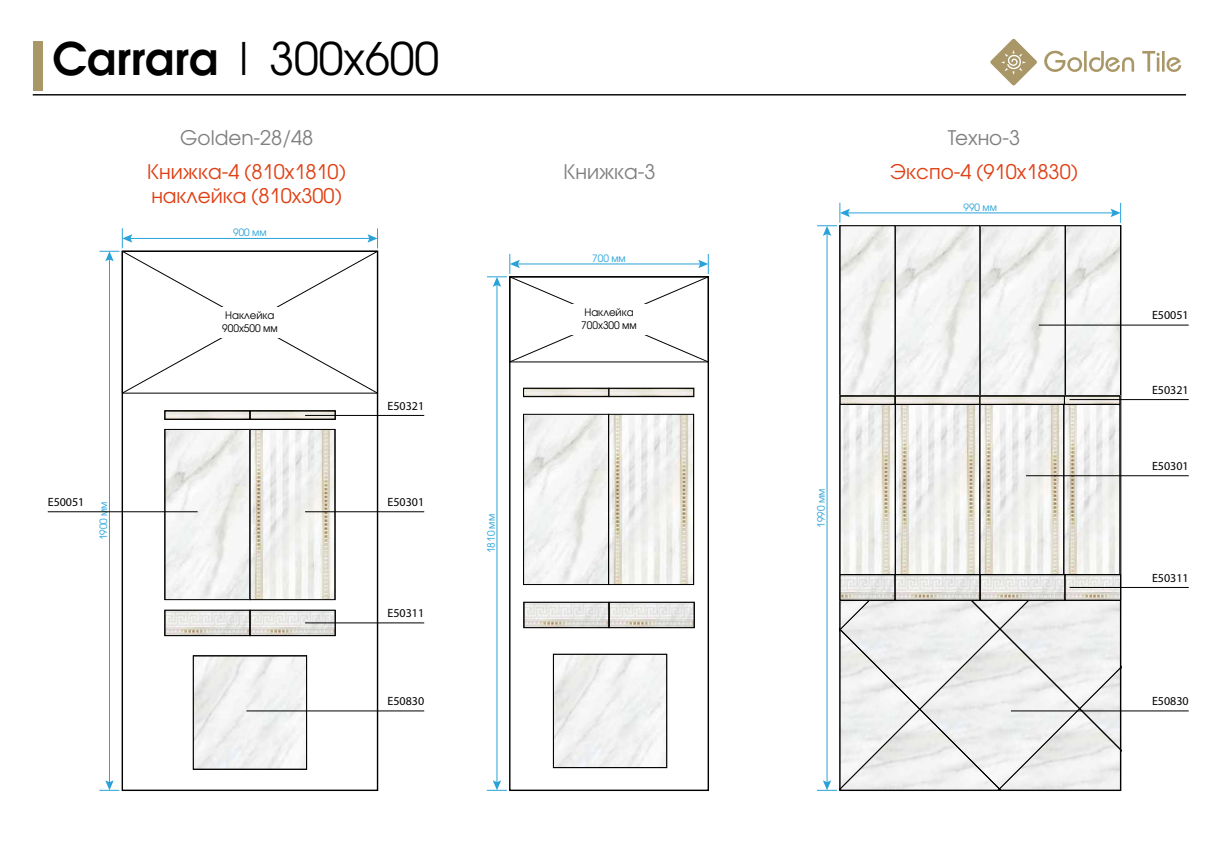
<style>
.page{position:relative;width:1220px;height:863px;background:#fff}
.page>*{position:absolute;margin:0;border:0;box-sizing:border-box;transform-origin:0 0}
.t1{font:44.7px "Avant Garde Gothic C";color:#000}
.t2{font:20px "Avant Garde Gothic C";color:#e03f13}
.t3{font:20px "Avant Garde Gothic C";color:#808080}
.t4{font:12px "Myriad Pro";color:#000}
.t5{font:10.3px/12.4px "Avant Garde Gothic C";color:#000;text-align:center}
.t6{font:10px "Avant Garde Gothic C";color:#29a2d9}
.s1{font-weight:700}
</style>
<div class="page">
<hr style="left:33px;top:94px;width:1153px;height:1px;background:#000">
<svg style="left:1044px;top:51px;width:137px;height:21px"></svg>
<svg style="left:990px;top:39px;width:47px;height:47px"></svg>
<div style="left:33px;top:41px;width:9px;height:49px;background:#aa9767"></div>
<div style="left:509px;top:276px;width:200px;height:514px;background:#fff;border:1px solid #000"></div>
<hr style="left:496px;top:283px;width:1px;height:500px;background:#29a2d9">
<svg style="left:487px;top:780px;width:20px;height:10px"></svg>
<hr style="left:826px;top:232px;width:1px;height:551px;background:#29a2d9">
<svg style="left:817px;top:599px;width:304px;height:191px"></svg>
<div style="left:122px;top:250px;width:256px;height:540px;background:#fff;border:1px solid #000"></div>
<hr style="left:109px;top:258px;width:1px;height:525px;background:#29a2d9">
<svg style="left:99px;top:780px;width:20px;height:10px"></svg>
<svg style="left:487px;top:254px;width:222px;height:108px"></svg>
<div style="left:569px;top:304px;width:79px;height:30px;background:#fff"></div>
<svg style="left:99px;top:228px;width:279px;height:166px"></svg>
<div style="left:210px;top:307px;width:79px;height:30px;background:#fff"></div>
<svg style="left:165px;top:429px;width:168px;height:170px"></svg>
<div style="left:249px;top:429px;width:86px;height:171px;border:1px solid #000"></div>
<img style="left:195px;top:657px;width:110px;height:110px">
<div style="left:193px;top:655px;width:114px;height:114px;border:1px solid #000"></div>
<img style="left:555px;top:656px;width:110px;height:109px">
<div style="left:553px;top:653px;width:114px;height:114px;border:1px solid #000"></div>
<div style="left:164px;top:410px;width:86px;height:9px;border:1px solid #000"></div>
<div style="left:250px;top:410px;width:86px;height:9px;border:1px solid #000"></div>
<img style="left:842px;top:398px;width:276px;height:200px">
<svg style="left:817px;top:203px;width:304px;height:193px"></svg>
<div style="left:839px;top:225px;width:56px;height:171px;border:1px solid #000"></div>
<svg style="left:523px;top:414px;width:169px;height:170px"></svg>
<div style="left:608px;top:414px;width:86px;height:170px;border:1px solid #000"></div>
<svg style="left:840px;top:405px;width:278px;height:169px"></svg>
<div style="left:1063px;top:404px;width:57px;height:171px;border:1px solid #000"></div>
<div style="left:523px;top:387px;width:86px;height:10px;border:1px solid #000"></div>
<div style="left:608px;top:387px;width:86px;height:10px;border:1px solid #000"></div>
<div style="left:839px;top:395px;width:56px;height:10px;border:1px solid #000"></div>
<div style="left:895px;top:395px;width:85px;height:10px;border:1px solid #000"></div>
<div style="left:979px;top:395px;width:86px;height:10px;border:1px solid #000"></div>
<div style="left:1064px;top:395px;width:56px;height:10px;border:1px solid #000"></div>
<img style="left:167px;top:612px;width:166px;height:21px">
<div style="left:164px;top:609px;width:86px;height:27px;border:1px solid #000"></div>
<div style="left:250px;top:609px;width:86px;height:27px;border:1px solid #000"></div>
<div style="left:894px;top:574px;width:86px;height:26px;border:1px solid #000"></div>
<div style="left:839px;top:574px;width:56px;height:26px;border:1px solid #000"></div>
<div style="left:979px;top:574px;width:86px;height:26px;border:1px solid #000"></div>
<img style="left:526px;top:604px;width:166px;height:21px">
<div style="left:523px;top:601px;width:86px;height:27px;border:1px solid #000"></div>
<div style="left:608px;top:601px;width:86px;height:27px;border:1px solid #000"></div>
<div style="left:1064px;top:574px;width:57px;height:26px;border:1px solid #000"></div>
<hr style="left:305px;top:415px;width:119px;height:1px;background:#000">
<hr style="left:1069px;top:399px;width:119px;height:1px;background:#000">
<hr style="left:305px;top:511px;width:119px;height:1px;background:#000">
<hr style="left:1026px;top:475px;width:162px;height:1px;background:#000">
<hr style="left:48px;top:511px;width:150px;height:1px;background:#000">
<hr style="left:1038px;top:325px;width:150px;height:1px;background:#000">
<hr style="left:305px;top:622px;width:119px;height:1px;background:#000">
<hr style="left:1069px;top:587px;width:119px;height:1px;background:#000">
<hr style="left:246px;top:710px;width:178px;height:1px;background:#000">
<hr style="left:1011px;top:710px;width:177px;height:1px;background:#000">
<h1 class="t1" style="left:52px;top:32px;width:388px"><span class="s1">Carrara</span> | 300x600</h1>
<h2 class="t3" style="left:180px;top:126px;width:135px">Golden-28/48</h2>
<h2 class="t3" style="left:948px;top:126px;width:74px">Техно-3</h2>
<h2 class="t2" style="left:147px;top:160px;width:200px">Книжка-4 (810х1810)</h2>
<h2 class="t2" style="left:890px;top:160px;width:190px">Экспо-4 (910x1830)</h2>
<h2 class="t2" style="left:151px;top:184px;width:192px">наклейка (810х300)</h2>
<h2 class="t3" style="left:563px;top:160px;width:94px">Книжка-3</h2>
<p class="t6" style="left:963px;top:201px;width:35px">990 мм</p>
<p class="t4" style="left:48px;top:495px;width:38px">Е50051</p>
<p class="t6" style="left:98px;top:540px;width:41px;rotate:-90deg">1900 мм</p>
<p class="t6" style="left:233px;top:227px;width:35px">900 мм</p>
<p class="t5" style="left:222px;top:309px;width:57px">Наклейка<br>900х500 мм</p>
<p class="t4" style="left:387px;top:399px;width:38px">Е50321</p>
<p class="t4" style="left:387px;top:495px;width:38px">Е50301</p>
<p class="t4" style="left:387px;top:606px;width:38px">Е50311</p>
<p class="t6" style="left:485px;top:553px;width:41px;rotate:-90deg">1810 мм</p>
<p class="t6" style="left:592px;top:252px;width:35px">700 мм</p>
<p class="t5" style="left:581px;top:306px;width:57px">Наклейка<br>700х300 мм</p>
<p class="t6" style="left:815px;top:527px;width:41px;rotate:-90deg">1990 мм</p>
<p class="t4" style="left:1152px;top:308px;width:38px">Е50051</p>
<p class="t4" style="left:1152px;top:383px;width:38px">Е50321</p>
<p class="t4" style="left:1152px;top:459px;width:38px">Е50301</p>
<p class="t4" style="left:1152px;top:571px;width:38px">Е50311</p>
<p class="t4" style="left:387px;top:694px;width:38px">Е50830</p>
<p class="t4" style="left:1152px;top:694px;width:38px">Е50830</p>
</div>
